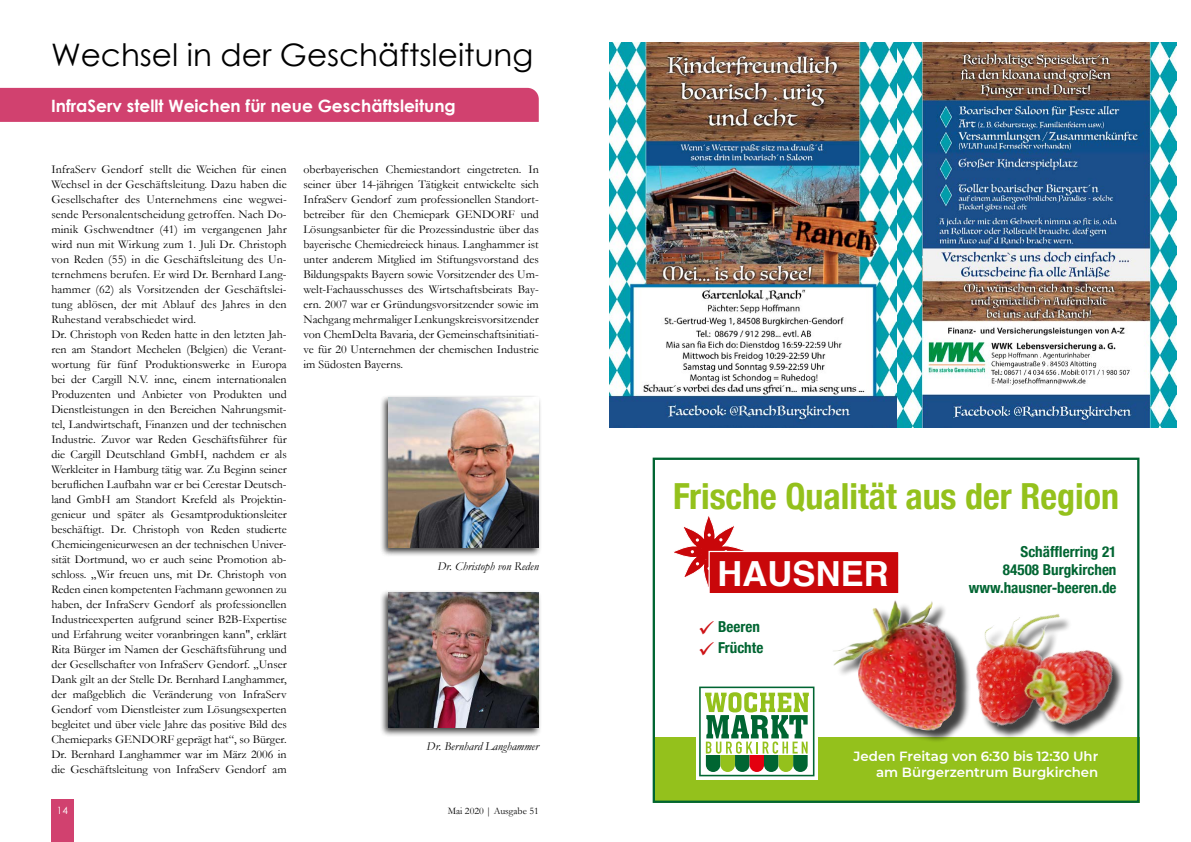
<style>
.page{position:relative;width:1191px;height:842px;background:#fff}
.page>*{position:absolute;margin:0;border:0;box-sizing:border-box;transform-origin:0 0}
.t1{font:700 condensed 36px "Helvetica Neue";color:#94c11c}
.t2{font:700 34.6px "Helvetica";color:#fff}
.t3{font:31px "Century Gothic";color:#000}
.t4{font:700 17px "Century Gothic";color:#fff}
.t5{font:700 condensed 15.1px/18.1px "Helvetica Neue";color:#006532;text-align:right}
.t6{font:600 13.3px/16px "Montserrat";color:#fff;text-align:right}
.t7{font:12px/15px "Garamond";color:#000}
.t8{font:italic 12px "Garamond";color:#000}
.t9{font:10px "Garamond";color:#000}
.t10{font:10px "Century Gothic";color:#fff}
.s1{color:#cd1316}
</style>
<div class="page">
<div style="left:51px;top:799px;width:23px;height:43px;background:#d1416f"></div>
<img style="left:609px;top:43px;width:567px;height:385px">
<div style="left:0;top:88px;width:539px;height:34px;background:#d1416f"></div>
<div style="left:380px;top:395px;width:162px;height:162px;background:#000;opacity:.75"></div>
<img style="left:388px;top:398px;width:151px;height:150px">
<div style="left:380px;top:590px;width:162px;height:147px;background:#000;opacity:.75"></div>
<img style="left:388px;top:593px;width:151px;height:135px">
<div style="left:652px;top:737px;width:487px;height:66px;background:#94c11c"></div>
<div style="left:652px;top:458px;width:487px;height:345px;border:2px solid #006532"></div>
<svg style="left:696px;top:686px;width:121px;height:94px"></svg>
<svg style="left:673px;top:516px;width:71px;height:69px"></svg>
<div style="left:709px;top:551px;width:189px;height:43px;background:#c9070a"></div>
<div style="left:708px;top:551px;width:191px;height:43px;border:1px solid #fff"></div>
<img style="left:931px;top:573px;width:209px;height:213px">
<div style="left:835px;top:602px;width:136px;height:141px;background:#000;opacity:.75"></div>
<img style="left:833px;top:643px;width:124px;height:93px">
<h3 class="t3" style="left:51px;top:33px;width:484px">Wechsel in der Geschäftsleitung</h3>
<h3 class="t4" style="left:51px;top:93px;width:406px">InfraServ stellt Weichen für neue Geschäftsleitung</h3>
<p class="t7" style="left:51px;top:161px;width:237px">InfraServ Gendorf stellt die Weichen für einen Wechsel in der Geschäftsleitung. Dazu haben die Gesellschafter des Unternehmens eine wegwei&shy;sende Personalentscheidung getroffen. Nach Do&shy;minik Gschwendtner (41) im vergangenen Jahr wird nun mit Wirkung zum 1. Juli Dr. Christoph von Reden (55) in die Geschäftsleitung des Un&shy;ternehmens berufen. Er wird Dr. Bernhard Lang&shy;hammer (62) als Vorsitzenden der Geschäftslei&shy;tung ablösen, der mit Ablauf des Jahres in den Ruhestand verabschiedet wird.<br>Dr. Christoph von Reden hatte in den letzten Jah&shy;ren am Standort Mechelen (Belgien) die Verant&shy;wortung für fünf Produktionswerke in Europa bei der Cargill N.V. inne, einem internationalen Produzenten und Anbieter von Produkten und Dienstleistungen in den Bereichen Nahrungsmit&shy;tel, Landwirtschaft, Finanzen und der technischen Industrie. Zuvor war Reden Geschäftsführer für die Cargill Deutschland GmbH, nachdem er als Werkleiter in Hamburg tätig war. Zu Beginn seiner beruflichen Laufbahn war er bei Cerestar Deutsch&shy;land GmbH am Standort Krefeld als Projektin&shy;genieur und später als Gesamtproduktionsleiter beschäftigt. Dr. Christoph von Reden studierte Chemieingenieurwesen an der technischen Univer&shy;sität Dortmund, wo er auch seine Promotion ab&shy;schloss. „Wir freuen uns, mit Dr. Christoph von Reden einen kompetenten Fachmann gewonnen zu haben, der InfraServ Gendorf als professionellen Industrieexperten aufgrund seiner B2B-Expertise und Erfahrung weiter voranbringen kann", erklärt Rita Bürger im Namen der Geschäftsführung und der Gesellschafter von InfraServ Gendorf. „Unser Dank gilt an der Stelle Dr. Bernhard Langhammer, der maßgeblich die Veränderung von InfraServ Gendorf vom Dienstleister zum Lösungsexperten begleitet und über viele Jahre das positive Bild des Chemieparks GENDORF geprägt hat“, so Bürger.<br>Dr. Bernhard Langhammer war im März 2006 in die Geschäftsleitung von InfraServ Gendorf am</p>
<p class="t7" style="left:303px;top:161px;width:237px;text-align:justify">oberbayerischen Chemiestandort eingetreten. In seiner über 14-jährigen Tätigkeit entwickelte sich InfraServ Gendorf zum professionellen Standort&shy;betreiber für den Chemiepark GENDORF und Lösungsanbieter für die Prozessindustrie über das bayerische Chemiedreieck hinaus. Langhammer ist unter anderem Mitglied im Stiftungsvorstand des Bildungspakts Bayern sowie Vorsitzender des Um&shy;welt-Fachausschusses des Wirtschaftsbeirats Bay&shy;ern. 2007 war er Gründungsvorsitzender sowie im Nachgang mehrmaliger Lenkungskreisvorsitzender von ChemDelta Bavaria, der Gemeinschaftsinitiati&shy;ve für 20 Unternehmen der chemischen Industrie im Südosten Bayerns.</p>
<p class="t8" style="left:437px;top:558px;width:103px">Dr. Christoph von Reden</p>
<p class="t8" style="left:426px;top:738px;width:114px">Dr. Bernhard Langhammer</p>
<p class="t10" style="left:57px;top:803px;width:13px">14</p>
<p class="t9" style="left:448px;top:804px;width:92px">Mai 2020 | Ausgabe 51</p>
<h1 class="t1" style="left:673px;top:466px;width:447px">Frische Qualität aus der Region</h1>
<p class="t5" style="left:968px;top:541px;width:149px">Schäfflerring 21<br>84508 Burgkirchen www.hausner-beeren.de</p>
<p class="t5" style="left:698px;top:617px;width:63px"><span class="s1">✓</span> Beeren</p>
<p class="t5" style="left:698px;top:638px;width:67px"><span class="s1">✓</span> Früchte</p>
<h2 class="t2" style="left:717px;top:552px;width:173px">HAUSNER</h2>
<p class="t6" style="left:853px;top:748px;width:246px">Jeden Freitag von 6:30 bis 12:30 Uhr am Bürgerzentrum Burgkirchen</p>
</div>
